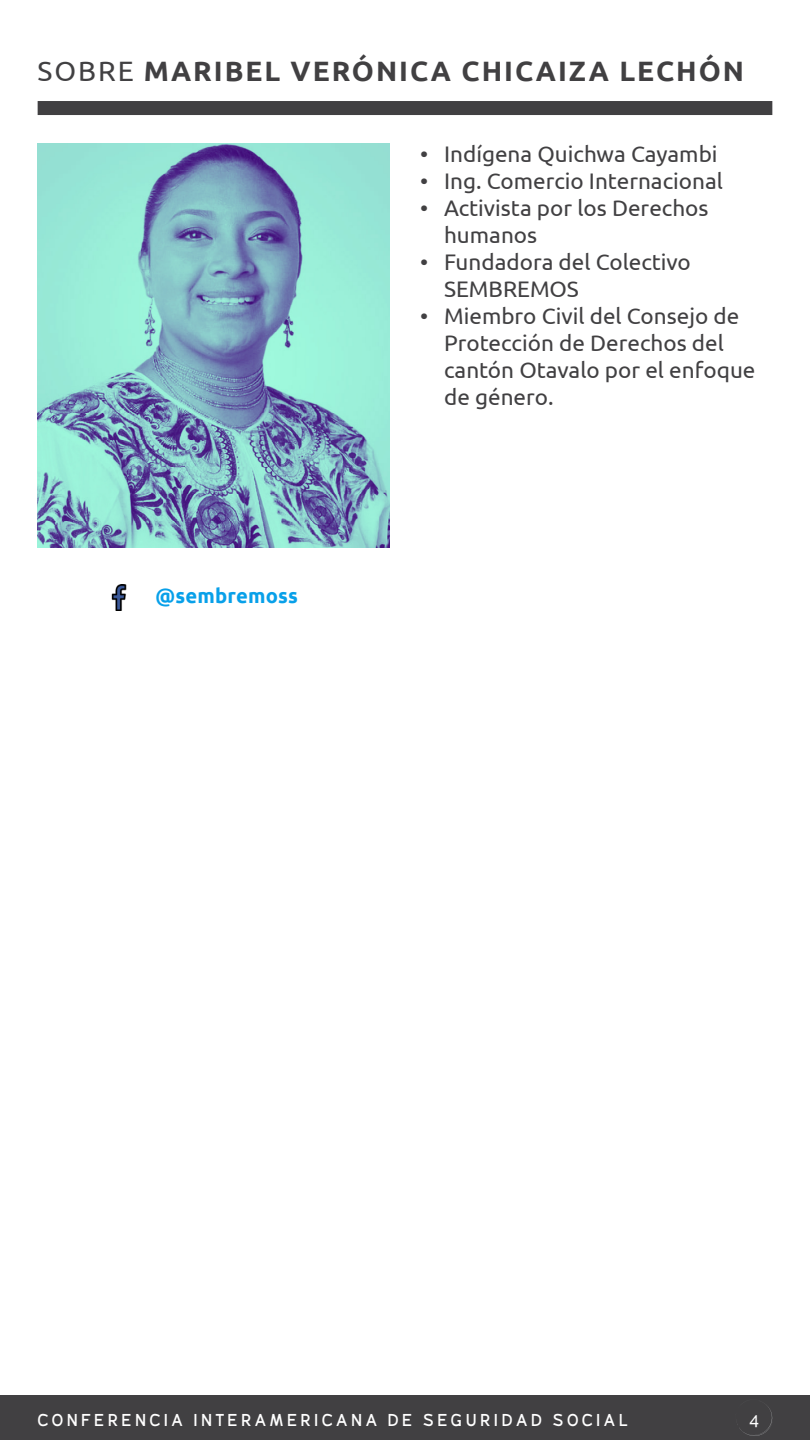
<style>
.page{position:relative;width:810px;height:1440px;background:#fff}
.page>*{position:absolute;margin:0;border:0;box-sizing:border-box;transform-origin:0 0}
.t1{font:700 28.05px "Ubuntu";letter-spacing:.07em;color:#414042}
.t2{font:22.5px/27px "Ubuntu";color:#414042}
.t3{font:700 20.25px "Ubuntu";letter-spacing:.01em;color:#08a0e9}
.t4{font:700 17.17px "CISS";letter-spacing:.2em;color:#fff}
.t5{font:500 17.17px "Raleway";color:#fff}
.s1{font-weight:400}
</style>
<div class="page">
<div style="left:0;top:1395px;width:810px;height:45px;background:#414042"></div>
<svg style="left:737px;top:1406px;width:36px;height:30px"></svg>
<div style="left:38px;top:101px;width:734px;height:14px;background:#414042"></div>
<img style="left:38px;top:143px;width:352px;height:405px">
<img style="left:111px;top:585px;width:16px;height:26px">
<p class="t1" style="left:38px;top:54px;width:708px"><span class="s1">SOBRE</span> MARIBEL VERÓNICA CHICAIZA LECHÓN</p>
<p class="t3" style="left:155px;top:584px;width:144px">@sembremoss</p>
<p class="t2" style="left:420px;top:140px;width:299px">• Indígena Quichwa Cayambi</p>
<p class="t2" style="left:420px;top:167px;width:304px">• Ing. Comercio Internacional</p>
<p class="t2" style="left:444px;top:194px;width:266px;text-indent:-24px">• Activista por los Derechos humanos</p>
<p class="t2" style="left:444px;top:248px;width:248px;text-indent:-24px">• Fundadora del Colectivo<br>SEMBREMOS</p>
<p class="t2" style="left:444px;top:302px;width:313px;text-indent:-24px">• Miembro Civil del Consejo de<br>Protección de Derechos del cantón Otavalo por el enfoque de género.</p>
<p class="t4" style="left:38px;top:1410px;width:592px">CONFERENCIA INTERAMERICANA DE SEGURIDAD SOCIAL</p>
<p class="t5" style="left:749px;top:1409px;width:11px">4</p>
</div>
